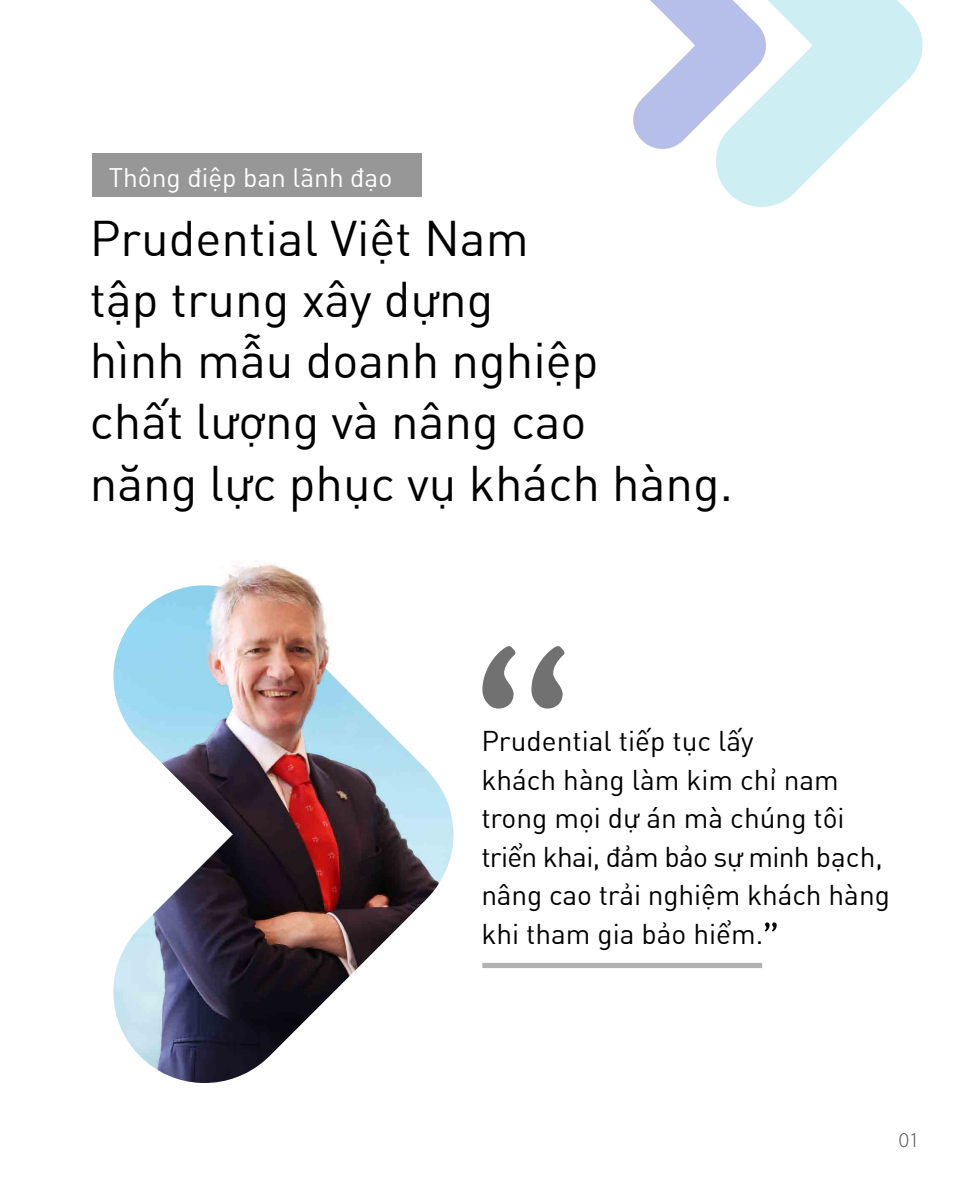
<style>
.page{position:relative;width:968px;height:1191px;background:#fff}
.page>*{position:absolute;margin:0;border:0;box-sizing:border-box;transform-origin:0 0}
.t1{font:49px/61.2px "GMVDIN Pro";color:#000}
.t2{font:28px/38.5px "GMVDIN Pro";color:#000}
.t3{font:26.25px "GMVDIN Pro";color:#fff}
.t4{font:300 21px "Myriad Pro";color:#4d4d4d}
</style>
<div class="page">
<svg style="left:633px;top:0;width:289px;height:207px"></svg>
<img style="left:113px;top:634px;width:11px;height:400px">
<img style="left:124px;top:564px;width:330px;height:519px">
<div style="left:93px;top:153px;width:329px;height:44px;background:#979797"></div>
<svg style="left:482px;top:646px;width:82px;height:62px"></svg>
<svg style="left:764px;top:922px;width:12px;height:9px"></svg>
<div style="left:482px;top:962px;width:280px;height:6px;background:#b2b2b2"></div>
<p class="t3" style="left:109px;top:157px;width:285px">Thông điệp ban lãnh đạo</p>
<h1 class="t1" style="left:90px;top:204px;width:644px">Prudential Việt Nam<br>tập trung xây dựng<br>hình mẫu doanh nghiệp<br>chất lượng và nâng cao<br>năng lực phục vụ khách hàng.</h1>
<p class="t2" style="left:481px;top:720px;width:410px">Prudential tiếp tục lấy<br>khách hàng làm kim chỉ nam trong mọi dự án mà chúng tôi triển khai, đảm bảo sự minh bạch, nâng cao trải nghiệm khách hàng khi tham gia bảo hiểm.</p>
<p class="t4" style="left:898px;top:1127px;width:22px">01</p>
</div>
